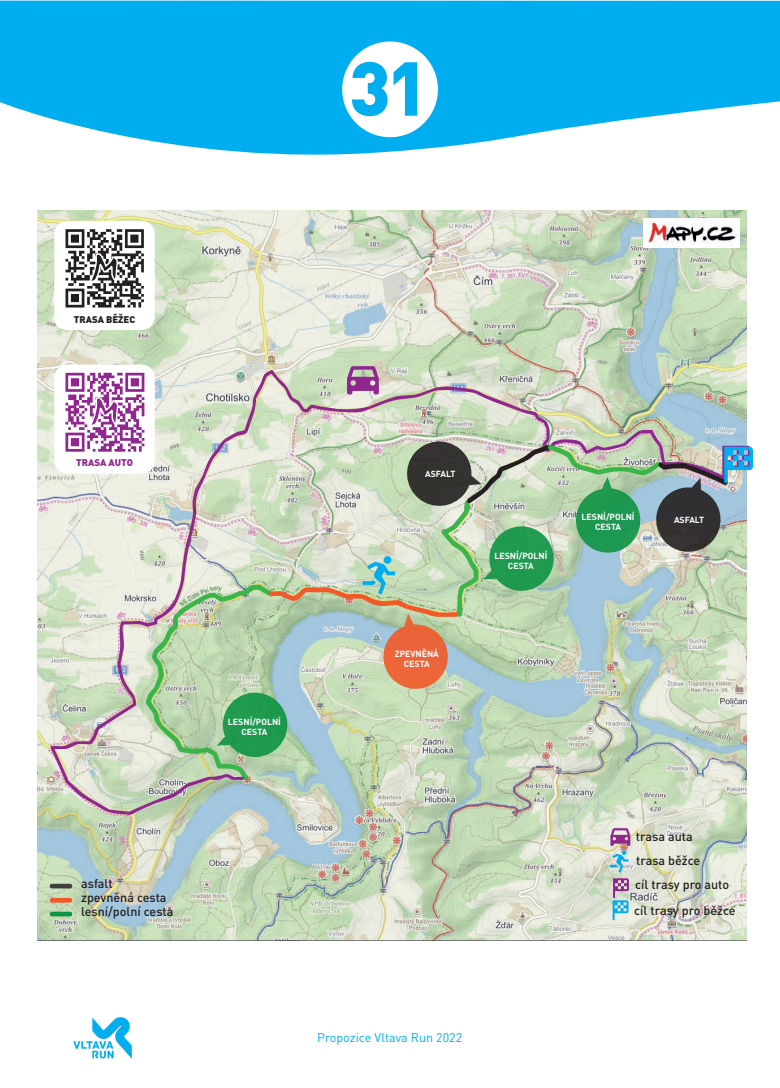
<style>
.page{position:relative;width:780px;height:1088px;background:#fff}
.page>*{position:absolute;margin:0;border:0;box-sizing:border-box;transform-origin:0 0}
.t1{font:500 12.5px/24.1px "DIN Pro";color:#231f20}
.t2{font:12.5px "DIN Pro";color:#00aeef}
.t3{font:900 9.62px "DIN Pro";color:#231f20}
.t4{font:900 9.62px "DIN Pro";color:#90268f}
.t5{font:700 8.75px/10.5px "DIN Pro";color:#fff;text-align:center}
</style>
<div class="page">
<img style="left:38px;top:210px;width:708px;height:730px">
<svg style="left:73px;top:1017px;width:59px;height:42px"></svg>
<svg style="left:609px;top:828px;width:21px;height:44px"></svg>
<svg style="left:612px;top:878px;width:17px;height:42px"></svg>
<svg style="left:49px;top:884px;width:24px;height:4px"></svg>
<svg style="left:49px;top:898px;width:24px;height:4px"></svg>
<svg style="left:49px;top:912px;width:24px;height:4px"></svg>
<img style="left:50px;top:370px;width:675px;height:445px">
<svg style="left:0;top:1px;width:780px;height:154px;background:#26baf1"></svg>
<svg style="left:342px;top:41px;width:96px;height:96px"></svg>
<img style="left:643px;top:219px;width:96px;height:28px">
<div style="left:54px;top:221px;width:101px;height:109px;background:#fff;border-radius:13px"></div>
<div style="left:54px;top:365px;width:101px;height:109px;background:#fff;border-radius:13px"></div>
<svg style="left:65px;top:229px;width:79px;height:78px"></svg>
<img style="left:65px;top:366px;width:688px;height:416px">
<p class="t3" style="left:74px;top:313px;width:63px">TRASA BĚŽEC</p>
<p class="t4" style="left:76px;top:456px;width:58px">TRASA AUTO</p>
<p class="t1" style="left:81px;top:876px;width:94px;line-height:14px">asfalt<br>zpevněná cesta lesní/polní cesta</p>
<p class="t5" style="left:228px;top:716px;width:54px">LESNÍ/POLNÍ<br>CESTA</p>
<p class="t5" style="left:425px;top:468px;width:32px">ASFALT</p>
<p class="t5" style="left:395px;top:648px;width:45px">ZPEVNĚNÁ<br>CESTA</p>
<p class="t5" style="left:494px;top:550px;width:54px">LESNÍ/POLNÍ<br>CESTA</p>
<p class="t5" style="left:581px;top:511px;width:54px">LESNÍ/POLNÍ<br>CESTA</p>
<p class="t5" style="left:674px;top:514px;width:32px">ASFALT</p>
<p class="t1" style="left:635px;top:824px;width:96px">trasa auta<br>trasa běžce<br>cíl trasy pro auto</p>
<p class="t1" style="left:634px;top:898px;width:103px">cíl trasy pro běžce</p>
<p class="t2" style="left:317px;top:1029px;width:147px">Propozice Vltava Run 2022</p>
</div>
